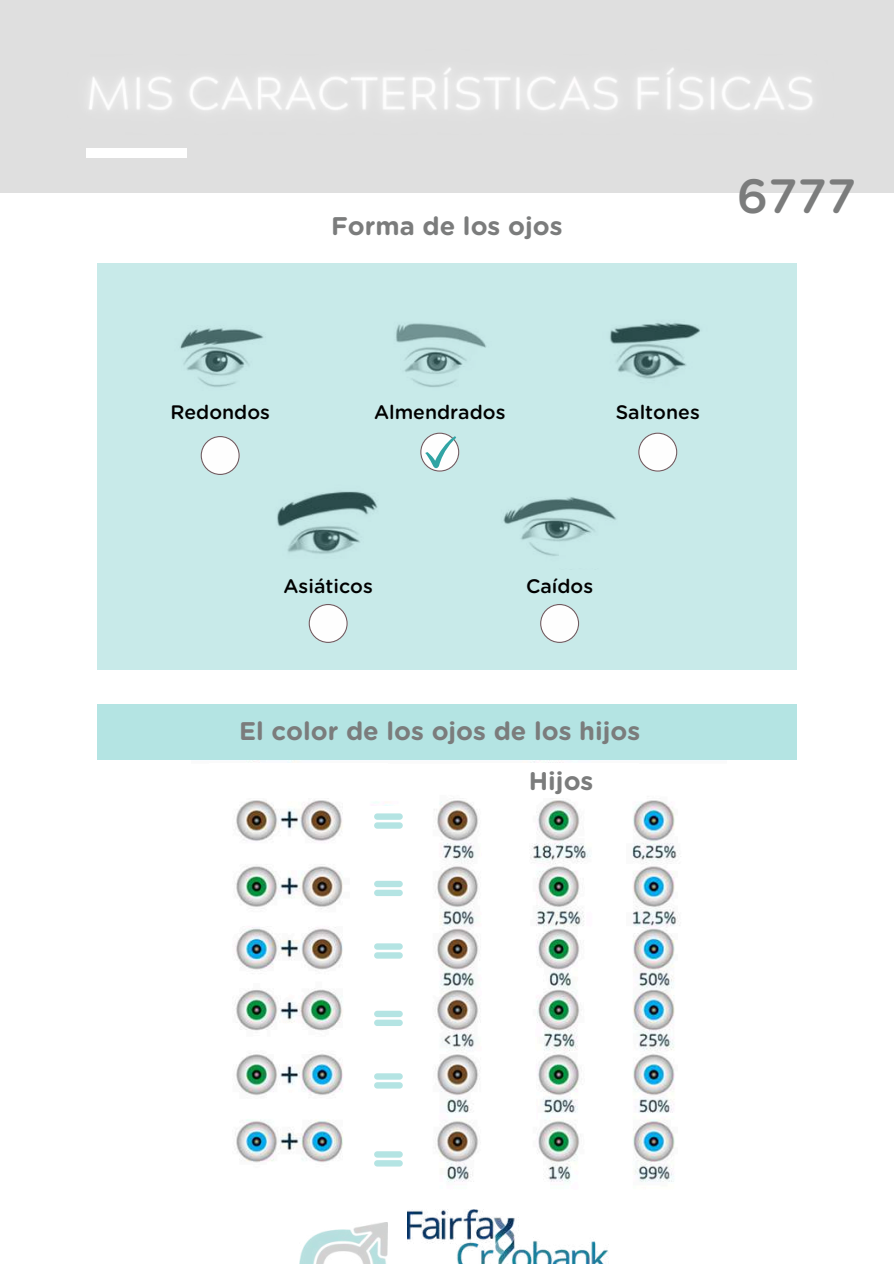
<style>
.page{position:relative;width:894px;height:1264px;background:#fff}
.page>*{position:absolute;margin:0;border:0;box-sizing:border-box;transform-origin:0 0}
.t1{font:500 48px "Gotham Rounded";color:#7b7c7c}
.t2{font:700 25.5px/50.6px "Gotham Rounded";color:#7b7c7c}
.t3{font:500 19.5px "Gotham Rounded";color:#000}
</style>
<div class="page">
<img style="left:235px;top:760px;width:446px;height:422px">
<div style="left:0;top:0;width:893px;height:193px;background:#dfdfdf"></div>
<div style="left:97px;top:263px;width:699px;height:406px;background:#c8eae9"></div>
<svg style="left:201px;top:436px;width:38px;height:39px"></svg>
<svg style="left:638px;top:432px;width:39px;height:39px"></svg>
<svg style="left:308px;top:604px;width:39px;height:39px"></svg>
<svg style="left:540px;top:604px;width:39px;height:39px"></svg>
<div style="left:97px;top:704px;width:699px;height:56px;background:#b4e4e3"></div>
<div style="left:209px;top:763px;width:178px;height:34px;background:#fff"></div>
<div style="left:460px;top:763px;width:178px;height:34px;background:#fff"></div>
<img style="left:86px;top:67px;width:727px;height:91px">
<div style="left:362px;top:805px;width:50px;height:364px;background:#fff"></div>
<svg style="left:374px;top:813px;width:28px;height:15px"></svg>
<svg style="left:374px;top:880px;width:28px;height:16px"></svg>
<svg style="left:374px;top:943px;width:28px;height:15px"></svg>
<svg style="left:374px;top:1010px;width:28px;height:16px"></svg>
<svg style="left:374px;top:1073px;width:28px;height:15px"></svg>
<svg style="left:374px;top:1151px;width:28px;height:15px"></svg>
<svg style="left:420px;top:432px;width:39px;height:39px"></svg>
<img style="left:299px;top:1222px;width:88px;height:41px">
<img style="left:407px;top:1209px;width:201px;height:54px">
<p class="t2" style="left:331px;top:202px;width:233px">Forma de los ojos</p>
<h1 class="t1" style="left:736px;top:174px;width:121px">6777</h1>
<p class="t3" style="left:170px;top:403px;width:101px">Redondos</p>
<p class="t3" style="left:374px;top:403px;width:133px">Almendrados</p>
<p class="t3" style="left:615px;top:403px;width:85px">Saltones</p>
<p class="t3" style="left:283px;top:577px;width:91px">Asiáticos</p>
<p class="t3" style="left:526px;top:577px;width:69px">Caídos</p>
<p class="t2" style="left:528px;top:706px;width:113px;text-indent:-290px">El color de los ojos de los hijos<br>Hijos</p>
</div>
